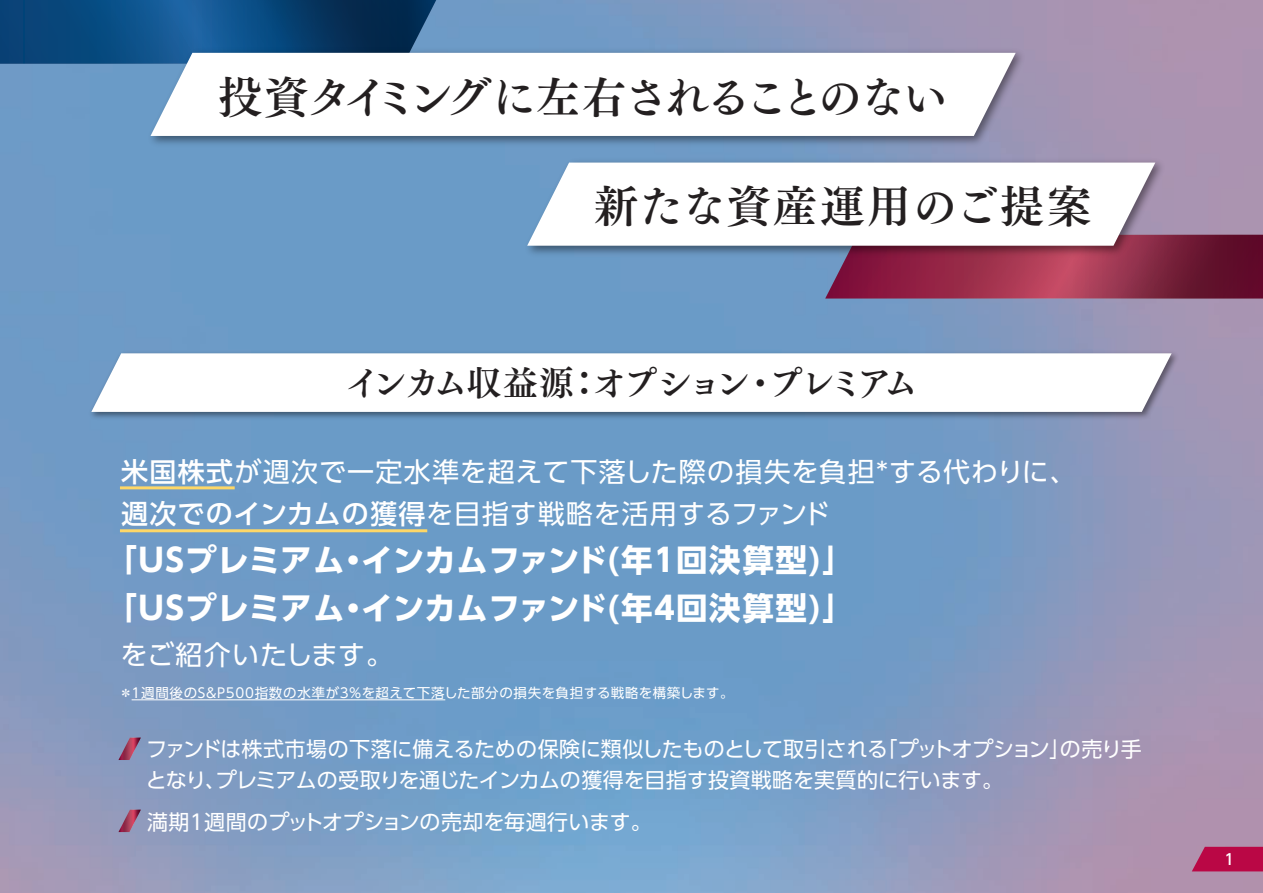
<style>
.page{position:relative;width:1263px;height:893px;background:#fff}
.page>*{position:absolute;margin:0;border:0;box-sizing:border-box;transform-origin:0 0}
.t1{font:44.4px "Tsuku Min Pro B";letter-spacing:-.075em;color:#231f20}
.t2{font:44.4px "Tsuku Min Pro B";letter-spacing:.03em;color:#231f20}
.t3{font:34.5px "Tsuku Min Pro B";letter-spacing:-.13em;color:#231f20}
.t4{font:700 31.5px/48px "UD Shin Go Pro";letter-spacing:.01em;color:#fff}
.t5{font:27px/42px "UD Shin Go Pro";letter-spacing:.03em;color:#fff}
.t6{font:21px/30px "UD Shin Go Pro";letter-spacing:-.005em;color:#fff}
.t7{font:500 15px "UD Shin Go Pro";color:#fff}
.t8{font:13.5px "UD Shin Go Pro";letter-spacing:.05em;color:#fff}
.s1{font-weight:500}
</style>
<div class="page">
<img style="left:0;top:0;width:1263px;height:893px">
<hr style="left:132px;top:699px;width:313px;height:1px;background:#fff">
<svg style="left:1192px;top:847px;width:71px;height:24px;background:#b9134e"></svg>
<img style="left:86px;top:348px;width:1096px;height:75px">
<svg style="left:91px;top:353px;width:1081px;height:59px"></svg>
<svg style="left:118px;top:738px;width:23px;height:22px"></svg>
<svg style="left:118px;top:810px;width:23px;height:22px"></svg>
<svg style="left:825px;top:235px;width:438px;height:63px;background:#892745"></svg>
<img style="left:520px;top:156px;width:649px;height:104px">
<svg style="left:527px;top:163px;width:628px;height:83px"></svg>
<img style="left:143px;top:46px;width:887px;height:104px">
<svg style="left:150px;top:53px;width:866px;height:83px"></svg>
<hr style="left:120px;top:486px;width:115px;height:3px;background:#fed767">
<hr style="left:120px;top:529px;width:307px;height:3px;background:#fed767">
<svg style="left:0;top:0;width:443px;height:64px;background:#265b89"></svg>
<h1 class="t1" style="left:218px;top:63px;width:731px">投資タイミングに左右されることのない</h1>
<h1 class="t2" style="left:594px;top:172px;width:499px">新たな資産運用のご提案</h1>
<h2 class="t3" style="left:345px;top:356px;width:574px">インカム収益源：オプション・プレミアム</h2>
<p class="t5" style="left:121px;top:449px;width:957px"><span class="s1">米国株式</span>が週次で一定水準を超えて下落した際の損失を負担*する代わりに、<span class="s1">週次でのインカムの獲得</span>を目指す戦略を活用するファンド</p>
<h3 class="t4" style="left:105px;top:536px;width:750px">「USプレミアム・インカムファンド(年１回決算型)」「USプレミアム・インカムファンド(年４回決算型)」</h3>
<p class="t5" style="left:121px;top:632px;width:274px">をご紹介いたします。</p>
<p class="t8" style="left:119px;top:682px;width:616px">＊1週間後のS&amp;P500指数の水準が3％を超えて下落した部分の損失を負担する戦略を構築します。</p>
<p class="t6" style="left:146px;top:734px;width:997px">ファンドは株式市場の下落に備えるための保険に類似したものとして取引される「プットオプション」の売り手となり、プレミアムの受取りを通じたインカムの獲得を目指す投資戦略を実質的に行います。</p>
<p class="t6" style="left:147px;top:806px;width:506px">満期1週間のプットオプションの売却を毎週行います。</p>
<p class="t7" style="left:1224px;top:847px;width:11px">1</p>
</div>
